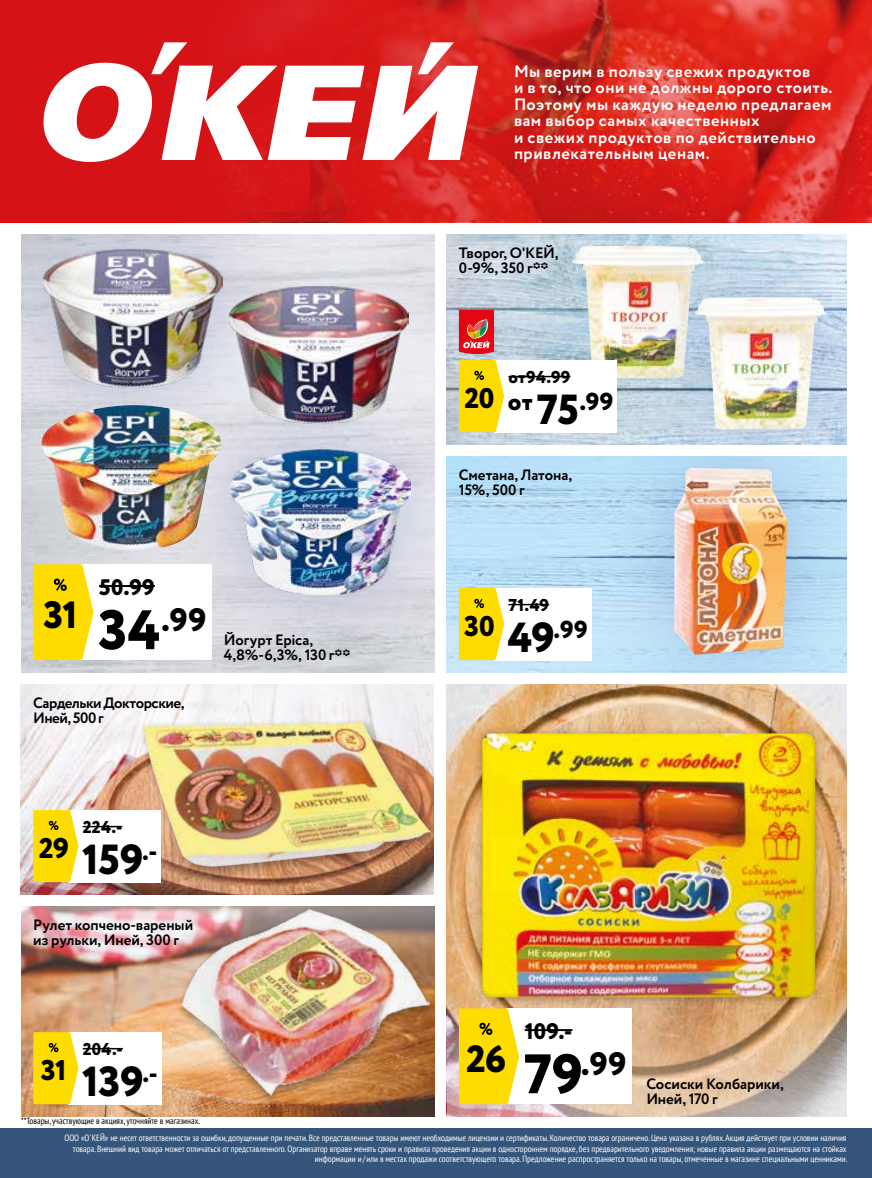
<style>
.page{position:relative;width:872px;height:1178px;background:#fff}
.page>*{position:absolute;margin:0;border:0;box-sizing:border-box;transform-origin:0 0}
.t1{font:800 42px "Circe";letter-spacing:-.005em;color:#000}
.t2{font:800 37.95px "Circe";color:#000}
.t3{font:800 32.4px "Circe";color:#000}
.t4{font:800 28.5px "Circe";letter-spacing:-.015em;color:#000}
.t5{font:800 24.45px "Circe";color:#000}
.t6{font:800 22.5px "Circe";letter-spacing:.01em;color:#000}
.t7{font:800 17.1px "Circe";letter-spacing:.015em;color:#000}
.t8{font:700 16.5px/16.5px "Circe";letter-spacing:.03em;color:#fff}
.t9{font:700 15px/15px "Circe";letter-spacing:-.005em;color:#000}
.t10{font:700 15px/15px "Circe";letter-spacing:-.035em;color:#000}
.t11{font:condensed 9px/10.5px "PT Sans";color:#fff;text-align:right}
.t12{font:condensed 9px "PT Sans";color:#000}
.s1{font-size:42px}
.s2{font-size:55.5px}
</style>
<div class="page">
<img style="left:20px;top:756px;width:414px;height:138px">
<img style="left:447px;top:684px;width:399px;height:282px">
<img style="left:21px;top:978px;width:414px;height:138px">
<img style="left:447px;top:966px;width:399px;height:150px">
<img style="left:447px;top:234px;width:185px;height:210px">
<img style="left:447px;top:456px;width:156px;height:216px">
<img style="left:571px;top:246px;width:61px;height:133px">
<div style="left:632px;top:234px;width:214px;height:210px;background:#455ba6;opacity:.3"></div>
<img style="left:694px;top:297px;width:134px;height:133px">
<div style="left:21px;top:234px;width:266px;height:222px;background:#455ba6;opacity:.3"></div>
<img style="left:42px;top:248px;width:180px;height:147px">
<img style="left:228px;top:285px;width:181px;height:94px">
<img style="left:41px;top:405px;width:123px;height:145px">
<div style="left:164px;top:379px;width:271px;height:285px;background:#455ba6;opacity:.3"></div>
<img style="left:231px;top:449px;width:180px;height:146px">
<div style="left:473px;top:724px;width:351px;height:282px;background:#000;opacity:.3"></div>
<img style="left:482px;top:733px;width:333px;height:264px">
<div style="left:603px;top:456px;width:243px;height:216px;background:#455ba6;opacity:.28"></div>
<img style="left:674px;top:468px;width:113px;height:187px">
<svg style="left:20px;top:684px;width:414px;height:72px;fill:#f4f2f4"></svg>
<div style="left:138px;top:716px;width:292px;height:163px;background:#000;opacity:.35"></div>
<img style="left:138px;top:721px;width:292px;height:146px">
<img style="left:21px;top:906px;width:151px;height:72px">
<img style="left:172px;top:906px;width:263px;height:198px">
<div style="left:0;top:1128px;width:872px;height:50px;background:#35557b"></div>
<div style="left:69px;top:1032px;width:93px;height:72px;background:#fff"></div>
<hr style="left:83px;top:1048px;width:40px;height:1px;background:#000">
<svg style="left:33px;top:1032px;width:45px;height:72px;background:#fbdb15"></svg>
<div style="left:69px;top:810px;width:92px;height:72px;background:#fff"></div>
<hr style="left:83px;top:826px;width:39px;height:1px;background:#000">
<svg style="left:33px;top:810px;width:45px;height:72px;background:#fbdb16"></svg>
<div style="left:506px;top:1008px;width:125px;height:96px;background:#fff"></div>
<hr style="left:525px;top:1029px;width:47px;height:2px;background:#000">
<svg style="left:459px;top:1008px;width:60px;height:96px;background:#fbdc17"></svg>
<div style="left:494px;top:588px;width:97px;height:72px;background:#fff"></div>
<hr style="left:508px;top:604px;width:41px;height:1px;background:#000">
<svg style="left:459px;top:588px;width:45px;height:72px;background:#fbdc17"></svg>
<div style="left:494px;top:360px;width:123px;height:72px;background:#fff"></div>
<hr style="left:508px;top:376px;width:62px;height:1px;background:#000">
<svg style="left:459px;top:360px;width:45px;height:72px;background:#fbdc17"></svg>
<div style="left:80px;top:564px;width:132px;height:96px;background:#fff"></div>
<hr style="left:99px;top:585px;width:56px;height:2px;background:#000">
<svg style="left:33px;top:564px;width:60px;height:96px;background:#fbdb17"></svg>
<svg style="left:459px;top:310px;width:35px;height:44px;background:#dc3434"></svg>
<img style="left:703px;top:0;width:169px;height:222px">
<svg style="left:0;top:0;width:703px;height:222px;background:#d41f1d"></svg>
<svg style="left:38px;top:42px;width:440px;height:121px"></svg>
<h3 class="t8" style="left:514px;top:64px;width:320px">Мы верим в пользу свежих продуктов<br>и в то, что они не должны дорого стоить.<br>Поэтому мы каждую неделю предлагаем вам выбор самых качественных<br>и свежих продуктов по действительно привлекательным ценам.</h3>
<h3 class="t9" style="left:459px;top:246px;width:101px">Творог, О'КЕЙ,<br>0-9%, 350 г**</h3>
<h3 class="t4" style="left:464px;top:379px;width:32px">20</h3>
<h3 class="t7" style="left:508px;top:366px;width:63px">от94.99</h3>
<h3 class="t5" style="left:508px;top:385px;width:107px">от <span class="s1">75</span>.99</h3>
<h2 class="t2" style="left:44px;top:589px;width:36px">31</h2>
<h3 class="t6" style="left:99px;top:572px;width:57px">50.99</h3>
<h3 class="t3" style="left:98px;top:598px;width:110px"><span class="s2">34</span>.99</h3>
<h3 class="t10" style="left:33px;top:696px;width:153px">Сардельки Докторские,<br>Иней, 500 г</h3>
<h3 class="t9" style="left:224px;top:633px;width:128px">Йогурт Epica,<br>4,8%-6,3%, 130 г**</h3>
<h3 class="t4" style="left:39px;top:829px;width:32px">29</h3>
<h3 class="t7" style="left:83px;top:816px;width:41px">224.-</h3>
<h1 class="t1" style="left:82px;top:831px;width:77px">159<sup>.-</sup></h1>
<h3 class="t9" style="left:33px;top:918px;width:161px">Рулет копчено-вареный из рульки, Иней, 300 г</h3>
<h3 class="t4" style="left:41px;top:1051px;width:27px">31</h3>
<h3 class="t7" style="left:83px;top:1038px;width:42px">204.-</h3>
<h1 class="t1" style="left:82px;top:1053px;width:77px">139<sup>.-</sup></h1>
<p class="t12" style="left:21px;top:1115px;width:180px">**Товары, участвующие в акциях, уточняйте в магазинах.</p>
<h3 class="t9" style="left:459px;top:468px;width:115px">Сметана, Латона,<br>15%, 500 г</h3>
<h3 class="t4" style="left:464px;top:607px;width:32px">30</h3>
<h3 class="t7" style="left:508px;top:594px;width:42px">71.49</h3>
<h3 class="t5" style="left:508px;top:613px;width:81px"><span class="s1">49</span>.99</h3>
<h2 class="t2" style="left:466px;top:1033px;width:42px">26</h2>
<h3 class="t6" style="left:525px;top:1016px;width:49px">109.-</h3>
<h3 class="t3" style="left:524px;top:1042px;width:104px"><span class="s2">79</span>.99</h3>
<h3 class="t9" style="left:646px;top:1077px;width:139px">Сосиски Колбарики,<br>Иней, 170 г</h3>
<p class="t11" style="left:64px;top:1132px;width:784px">ООО «О´КЕЙ» не несет ответственности за ошибки, допущенные при печати. Все представленные товары имеют необходимые лицензии и сертификаты. Количество товара ограничено. Цена указана в рублях. Акция действует при условии наличия товара. Внешний вид товара может отличаться от представленного. Организатор вправе менять сроки и правила проведения акции в одностороннем порядке, без предварительного уведомления; новые правила акции размещаются на стойках информации и / или в местах продажи соответствующего товара. Предложение распространяется только на товары, отмеченные в магазине специальными ценниками.</p>
</div>
